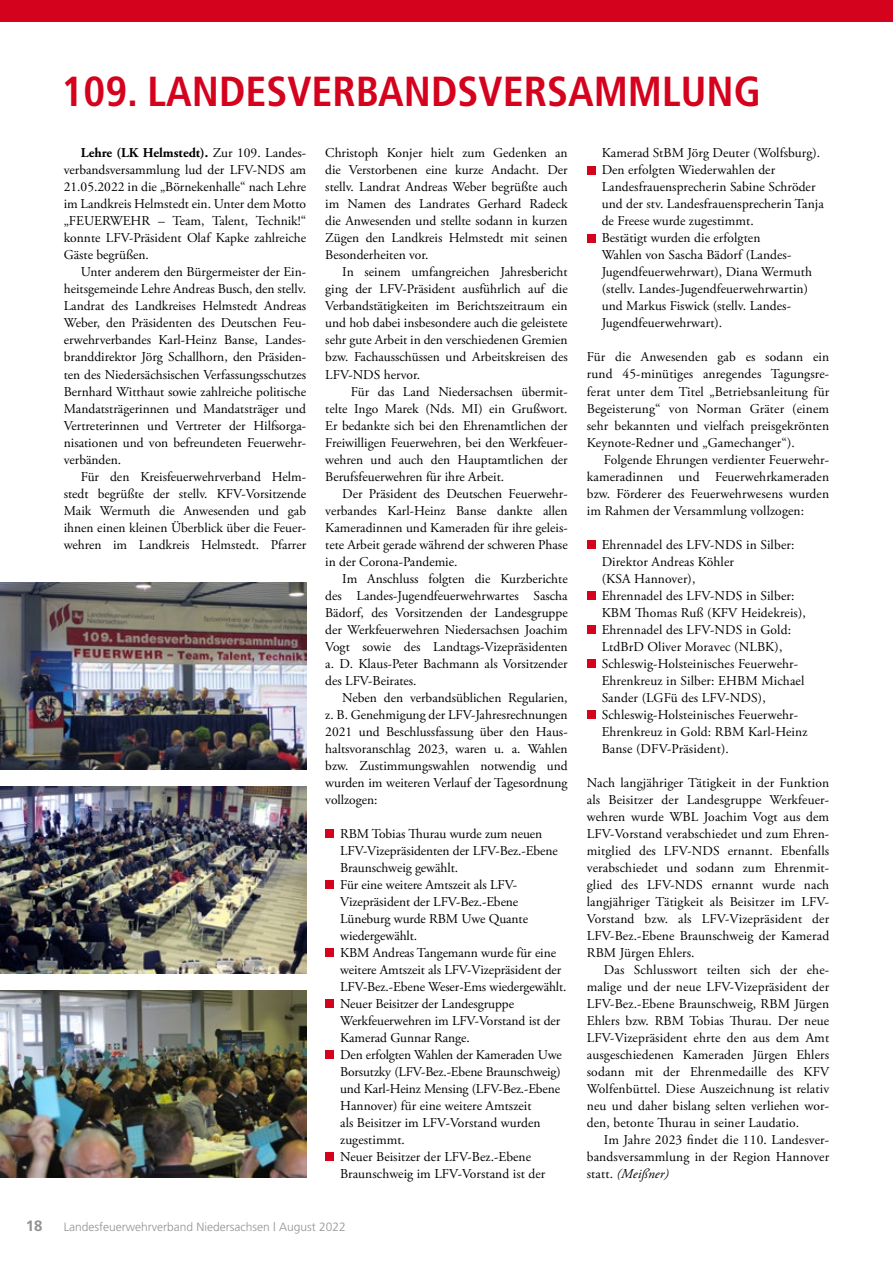
<style>
.page{position:relative;width:893px;height:1263px;background:#fff}
.page>*{position:absolute;margin:0;border:0;box-sizing:border-box;transform-origin:0 0}
.t1{font:700 condensed 42px "Frutiger";color:#d4021d}
.t2{font:700 15px "Frutiger";color:#929395}
.t3{font:13.5px/17px "Adobe Garamond Pro";color:#000;text-align:justify}
.t4{font:300 12px "Frutiger";color:#929395}
.s1{font-weight:700}
.s2{font-style:italic}
</style>
<div class="page">
<div style="left:0;top:0;width:893px;height:21px;background:#d4021d"></div>
<div style="left:325px;top:829px;width:9px;height:9px;background:#d4021d"></div>
<div style="left:325px;top:880px;width:9px;height:9px;background:#d4021d"></div>
<div style="left:325px;top:948px;width:9px;height:9px;background:#d4021d"></div>
<div style="left:325px;top:999px;width:9px;height:9px;background:#d4021d"></div>
<div style="left:325px;top:1050px;width:9px;height:9px;background:#d4021d"></div>
<div style="left:325px;top:1152px;width:9px;height:9px;background:#d4021d"></div>
<div style="left:587px;top:166px;width:8px;height:8px;background:#d4021d"></div>
<div style="left:587px;top:234px;width:8px;height:8px;background:#d4021d"></div>
<div style="left:587px;top:540px;width:8px;height:9px;background:#d4021d"></div>
<div style="left:587px;top:591px;width:8px;height:9px;background:#d4021d"></div>
<div style="left:587px;top:625px;width:8px;height:9px;background:#d4021d"></div>
<div style="left:587px;top:659px;width:8px;height:9px;background:#d4021d"></div>
<div style="left:587px;top:710px;width:8px;height:9px;background:#d4021d"></div>
<img style="left:0;top:583px;width:306px;height:187px">
<img style="left:0;top:786px;width:306px;height:188px">
<img style="left:0;top:991px;width:306px;height:187px">
<h1 class="t1" style="left:62px;top:67px;width:701px">109. LANDESVERBANDSVERSAMMLUNG</h1>
<p class="t3" style="left:64px;top:145px;width:244px;text-indent:17px"><span class="s1">Lehre (LK Helmstedt).</span> Zur 109. Landes&shy;verbandsversammlung lud der LFV-NDS am 21.05.2022 in die „Börnekenhalle“ nach Lehre im Landkreis Helmstedt ein. Unter dem Motto „FEUERWEHR – Team, Talent, Technik!“ konnte LFV-Präsident Olaf Kapke zahlreiche Gäste begrüßen.</p>
<p class="t3" style="left:64px;top:264px;width:244px;text-indent:17px">Unter anderem den Bürgermeister der Ein&shy;heitsgemeinde Lehre Andreas Busch, den stellv.<br>Landrat des Landkreises Helmstedt Andreas Weber, den Präsidenten des Deutschen Feu&shy;erwehrverbandes Karl-Heinz Banse, Landes&shy;branddirektor Jörg Schallhorn, den Präsiden&shy;ten des Niedersächsischen Verfassungsschutzes Bernhard Witthaut sowie zahlreiche politische Mandatsträgerinnen und Mandatsträger und Vertreterinnen und Vertreter der Hilfsorga&shy;nisationen und von befreundeten Feuerwehr&shy;verbänden.</p>
<p class="t3" style="left:64px;top:468px;width:244px;text-indent:17px">Für den Kreisfeuerwehrverband Helm&shy;stedt begrüßte der stellv. KFV-Vorsitzende Maik Wermuth die Anwesenden und gab ihnen einen kleinen Überblick über die Feuer&shy;wehren im Landkreis Helmstedt. Pfarrer</p>
<p class="t3" style="left:325px;top:145px;width:244px">Christoph Konjer hielt zum Gedenken an die Verstorbenen eine kurze Andacht. Der stellv. Landrat Andreas Weber begrüßte auch im Namen des Landrates Gerhard Radeck die Anwesenden und stellte sodann in kurzen Zügen den Landkreis Helmstedt mit seinen Besonderheiten vor.</p>
<p class="t3" style="left:325px;top:264px;width:244px;text-indent:17px">In seinem umfangreichen Jahresbericht ging der LFV-Präsident ausführlich auf die Verbandstätigkeiten im Berichtszeitraum ein und hob dabei insbesondere auch die geleistete sehr gute Arbeit in den verschiedenen Gremien bzw. Fachausschüssen und Arbeitskreisen des LFV-NDS hervor.</p>
<p class="t3" style="left:325px;top:383px;width:244px;text-indent:26px">Für das Land Niedersachsen übermit&shy;telte Ingo Marek (Nds. MI) ein Grußwort.<br>Er bedankte sich bei den Ehrenamtlichen der Freiwilligen Feuerwehren, bei den Werkfeuer&shy;wehren und auch den Hauptamtlichen der Berufsfeuerwehren für ihre Arbeit.</p>
<p class="t3" style="left:325px;top:485px;width:244px;text-indent:17px">Der Präsident des Deutschen Feuerwehr&shy;verbandes Karl-Heinz Banse dankte allen Kameradinnen und Kameraden für ihre geleis&shy;tete Arbeit gerade während der schweren Phase in der Corona-Pandemie.</p>
<p class="t3" style="left:325px;top:570px;width:244px;text-indent:17px">Im Anschluss folgten die Kurzberichte des Landes-Jugendfeuerwehrwartes Sascha Bädorf, des Vorsitzenden der Landesgruppe der Werkfeuerwehren Niedersachsen Joachim Vogt sowie des Landtags-Vizepräsidenten a. D. Klaus-Peter Bachmann als Vorsitzender des LFV-Beirates.</p>
<p class="t3" style="left:325px;top:689px;width:244px;text-indent:17px">Neben den verbandsüblichen Regularien, z. B. Genehmigung der LFV-Jahresrechnungen 2021 und Beschlussfassung über den Haus&shy;haltsvoranschlag 2023, waren u. a. Wahlen bzw. Zustimmungswahlen notwendig und wurden im weiteren Verlauf der Tagesordnung vollzogen:</p>
<p class="t3" style="left:340px;top:825px;width:228px;text-align:left">RBM Tobias Thurau wurde zum neuen LFV-Vizepräsidenten der LFV-Bez.-Ebene Braunschweig gewählt.<br>Für eine weitere Amtszeit als LFV-Vizepräsident der LFV-Bez.-Ebene Lüneburg wurde RBM Uwe Quante wiedergewählt.<br>KBM Andreas Tangemann wurde für eine weitere Amtszeit als LFV-Vizepräsident der LFV-Bez.-Ebene Weser-Ems wiedergewählt.<br>Neuer Beisitzer der Landesgruppe Werkfeuerwehren im LFV-Vorstand ist der Kamerad Gunnar Range.<br>Den erfolgten Wahlen der Kameraden Uwe Borsutzky (LFV-Bez.-Ebene Braunschweig) und Karl-Heinz Mensing (LFV-Bez.-Ebene Hannover) für eine weitere Amtszeit<br>als Beisitzer im LFV-Vorstand wurden zugestimmt.<br>Neuer Beisitzer der LFV-Bez.-Ebene Braunschweig im LFV-Vorstand ist der</p>
<p class="t2" style="left:26px;top:1217px;width:18px">18</p>
<p class="t4" style="left:64px;top:1220px;width:284px">Landesfeuerwehrverband Niedersachsen | August 2022</p>
<p class="t3" style="left:602px;top:145px;width:224px;text-align:left">Kamerad StBM Jörg Deuter (Wolfsburg).<br>Den erfolgten Wiederwahlen der Landesfrauensprecherin Sabine Schröder und der stv. Landesfrauensprecherin Tanja de Freese wurde zugestimmt.<br>Bestätigt wurden die erfolgten<br>Wahlen von Sascha Bädorf (Landes-Jugendfeuerwehrwart), Diana Wermuth (stellv. Landes-Jugendfeuerwehrwartin) und Markus Fiswick (stellv. Landes-Jugendfeuerwehrwart).</p>
<p class="t3" style="left:587px;top:349px;width:244px">Für die Anwesenden gab es sodann ein rund 45-minütiges anregendes Tagungsre&shy;ferat unter dem Titel „Betriebsanleitung für Begeisterung“ von Norman Gräter (einem sehr bekannten und vielfach preisgekrönten Keynote-Redner und „Gamechanger“).</p>
<p class="t3" style="left:587px;top:451px;width:244px;text-indent:17px">Folgende Ehrungen verdienter Feuerwehr&shy;kameradinnen und Feuerwehrkameraden bzw. Förderer des Feuerwehrwesens wurden im Rahmen der Versammlung vollzogen:</p>
<p class="t3" style="left:602px;top:536px;width:207px;text-align:left">Ehrennadel des LFV-NDS in Silber:<br>Direktor Andreas Köhler<br>(KSA Hannover),<br>Ehrennadel des LFV-NDS in Silber:<br>KBM Thomas Ruß (KFV Heidekreis),<br>Ehrennadel des LFV-NDS in Gold:<br>LtdBrD Oliver Moravec (NLBK),<br>Schleswig-Holsteinisches Feuerwehr-<br>Ehrenkreuz in Silber: EHBM Michael<br>Sander (LGFü des LFV-NDS),<br>Schleswig-Holsteinisches Feuerwehr-<br>Ehrenkreuz in Gold: RBM Karl-Heinz<br>Banse (DFV-Präsident).</p>
<p class="t3" style="left:587px;top:774px;width:244px">Nach langjähriger Tätigkeit in der Funktion als Beisitzer der Landesgruppe Werkfeuer&shy;wehren wurde WBL Joachim Vogt aus dem LFV-Vorstand verabschiedet und zum Ehren&shy;mitglied des LFV-NDS ernannt. Ebenfalls verabschiedet und sodann zum Ehrenmit&shy;glied des LFV-NDS ernannt wurde nach langjähriger Tätigkeit als Beisitzer im LFV-Vorstand bzw. als LFV-Vizepräsident der LFV-Bez.-Ebene Braunschweig der Kamerad RBM Jürgen Ehlers.</p>
<p class="t3" style="left:587px;top:961px;width:244px;text-indent:17px">Das Schlusswort teilten sich der ehe&shy;malige und der neue LFV-Vizepräsident der LFV-Bez.-Ebene Braunschweig, RBM Jürgen Ehlers bzw. RBM Tobias Thurau. Der neue LFV-Vizepräsident ehrte den aus dem Amt ausgeschiedenen Kameraden Jürgen Ehlers sodann mit der Ehrenmedaille des KFV Wolfenbüttel. Diese Auszeichnung ist relativ neu und daher bislang selten verliehen wor&shy;den, betonte Thurau in seiner Laudatio.</p>
<p class="t3" style="left:587px;top:1132px;width:244px;text-indent:17px">Im Jahre 2023 findet die 110. Landesver&shy;bandsversammlung in der Region Hannover statt. <span class="s2">(Meißner)</span></p>
</div>
